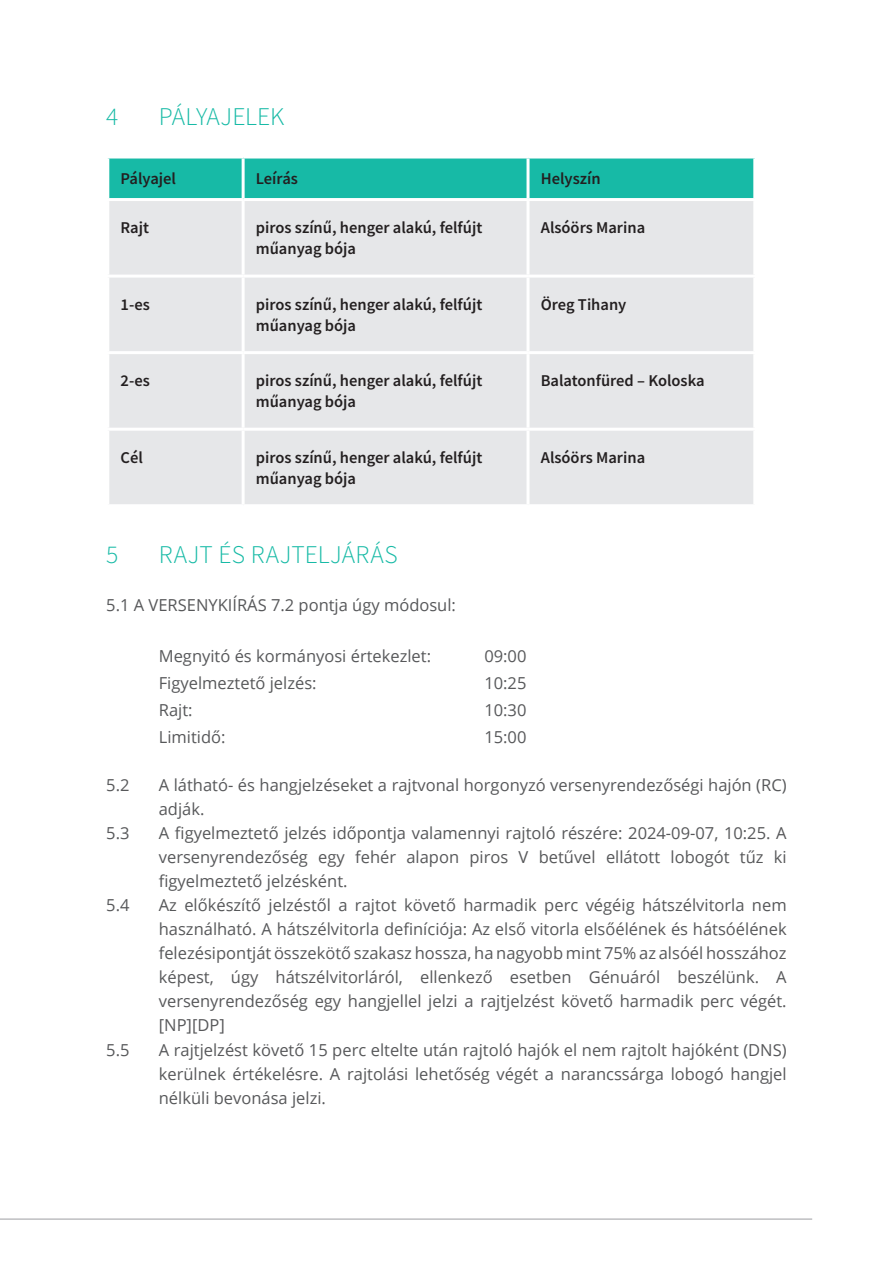
<style>
.page{position:relative;width:893px;height:1263px;background:#fff}
.page>*{position:absolute;margin:0;border:0;box-sizing:border-box;transform-origin:0 0}
.Body_Text{font:300 25.5px "Source Sans Pro";letter-spacing:.005em;color:#17baa6}
.Body_Text-2{font:16.5px/24px "Open Sans";color:#57585a;text-align:justify}
.t1{font:600 16.5px/21px "Source Sans Pro";color:#231f20}
</style>
<div class="page">
<hr style="left:0;top:1218px;width:812px;height:2px;background:#a8a9ad">
<div style="left:108px;top:158px;width:647px;height:40px;background:#17baa6"></div>
<div style="left:109px;top:201px;width:644px;height:303px;background:#e6e7e9"></div>
<hr style="left:106px;top:159px;width:3px;height:39px;background:#fff">
<hr style="left:242px;top:159px;width:3px;height:39px;background:#fff">
<hr style="left:526px;top:159px;width:3px;height:39px;background:#fff">
<hr style="left:753px;top:159px;width:3px;height:39px;background:#fff">
<hr style="left:242px;top:278px;width:3px;height:73px;background:#fff">
<hr style="left:526px;top:278px;width:3px;height:73px;background:#fff">
<hr style="left:106px;top:351px;width:137px;height:3px;background:#fff">
<hr style="left:243px;top:351px;width:285px;height:3px;background:#fff">
<hr style="left:242px;top:354px;width:3px;height:74px;background:#fff">
<hr style="left:528px;top:351px;width:228px;height:3px;background:#fff">
<hr style="left:526px;top:354px;width:3px;height:74px;background:#fff">
<hr style="left:106px;top:428px;width:137px;height:3px;background:#fff">
<hr style="left:243px;top:428px;width:285px;height:3px;background:#fff">
<hr style="left:242px;top:431px;width:3px;height:73px;background:#fff">
<hr style="left:528px;top:428px;width:228px;height:3px;background:#fff">
<hr style="left:526px;top:431px;width:3px;height:73px;background:#fff">
<hr style="left:242px;top:201px;width:3px;height:74px;background:#fff">
<hr style="left:526px;top:201px;width:3px;height:74px;background:#fff">
<hr style="left:106px;top:275px;width:137px;height:3px;background:#fff">
<hr style="left:243px;top:275px;width:285px;height:3px;background:#fff">
<hr style="left:528px;top:275px;width:228px;height:3px;background:#fff">
<p class="Body_Text" style="left:106px;top:101px;width:14px">4</p>
<p class="Body_Text" style="left:159px;top:101px;width:127px">PÁLYAJELEK</p>
<p class="t1" style="left:121px;top:168px;width:57px">Pályajel</p>
<p class="t1" style="left:256px;top:168px;width:44px">Leírás</p>
<p class="t1" style="left:541px;top:168px;width:61px">Helyszín</p>
<p class="t1" style="left:121px;top:217px;width:30px">Rajt</p>
<p class="t1" style="left:256px;top:217px;width:228px">piros színű, henger alakú, felfújt műanyag bója</p>
<p class="t1" style="left:541px;top:217px;width:106px">Alsóörs Marina</p>
<p class="t1" style="left:121px;top:294px;width:31px">1-es</p>
<p class="t1" style="left:256px;top:294px;width:228px">piros színű, henger alakú, felfújt műanyag bója</p>
<p class="t1" style="left:541px;top:294px;width:87px">Öreg Tihany</p>
<p class="t1" style="left:121px;top:370px;width:31px">2-es</p>
<p class="t1" style="left:256px;top:370px;width:228px">piros színű, henger alakú, felfújt műanyag bója</p>
<p class="t1" style="left:541px;top:370px;width:165px">Balatonfüred – Koloska</p>
<p class="t1" style="left:121px;top:447px;width:24px">Cél</p>
<p class="t1" style="left:256px;top:447px;width:228px">piros színű, henger alakú, felfújt műanyag bója</p>
<p class="t1" style="left:541px;top:447px;width:106px">Alsóörs Marina</p>
<p class="Body_Text" style="left:106px;top:538px;width:14px">5</p>
<p class="Body_Text" style="left:159px;top:538px;width:240px">RAJT ÉS RAJTELJÁRÁS</p>
<p class="Body_Text-2" style="left:106px;top:592px;width:351px">5.1 A VERSENYKIÍRÁS 7.2 pontja úgy módosul:</p>
<p class="Body_Text-2" style="left:159px;top:643px;width:274px">Megnyitó és kormányosi értekezlet:</p>
<p class="Body_Text-2" style="left:484px;top:643px;width:44px">09:00</p>
<p class="Body_Text-2" style="left:159px;top:670px;width:159px">Figyelmeztető jelzés:</p>
<p class="Body_Text-2" style="left:484px;top:670px;width:44px">10:25</p>
<p class="Body_Text-2" style="left:159px;top:698px;width:35px">Rajt:</p>
<p class="Body_Text-2" style="left:484px;top:698px;width:44px">10:30</p>
<p class="Body_Text-2" style="left:159px;top:725px;width:68px">Limitidő:</p>
<p class="Body_Text-2" style="left:484px;top:725px;width:44px">15:00</p>
<p class="Body_Text-2" style="left:106px;top:773px;width:25px">5.2</p>
<p class="Body_Text-2" style="left:159px;top:773px;width:629px">A látható- és hangjelzéseket a rajtvonal horgonyzó versenyrendezőségi hajón (RC) adják.</p>
<p class="Body_Text-2" style="left:106px;top:821px;width:25px">5.3</p>
<p class="Body_Text-2" style="left:159px;top:821px;width:629px">A figyelmeztető jelzés időpontja valamennyi rajtoló részére: 2024-09-07, 10:25. A versenyrendezőség egy fehér alapon piros V betűvel ellátott lobogót tűz ki figyelmeztető jelzésként.</p>
<p class="Body_Text-2" style="left:106px;top:893px;width:25px">5.4</p>
<p class="Body_Text-2" style="left:159px;top:893px;width:629px">Az előkészítő jelzéstől a rajtot követő harmadik perc végéig hátszélvitorla nem használható. A hátszélvitorla definíciója: Az első vitorla elsőélének és hátsóélének felezésipontját összekötő szakasz hossza, ha nagyobb mint 75% az alsóél hosszához képest, úgy hátszélvitorláról, ellenkező esetben Génuáról beszélünk. A versenyrendezőség egy hangjellel jelzi a rajtjelzést követő harmadik perc végét. [NP][DP]</p>
<p class="Body_Text-2" style="left:106px;top:1037px;width:25px">5.5</p>
<p class="Body_Text-2" style="left:159px;top:1037px;width:629px">A rajtjelzést követő 15 perc eltelte után rajtoló hajók el nem rajtolt hajóként (DNS) kerülnek értékelésre. A rajtolási lehetőség végét a narancssárga lobogó hangjel nélküli bevonása jelzi.</p>
</div>
